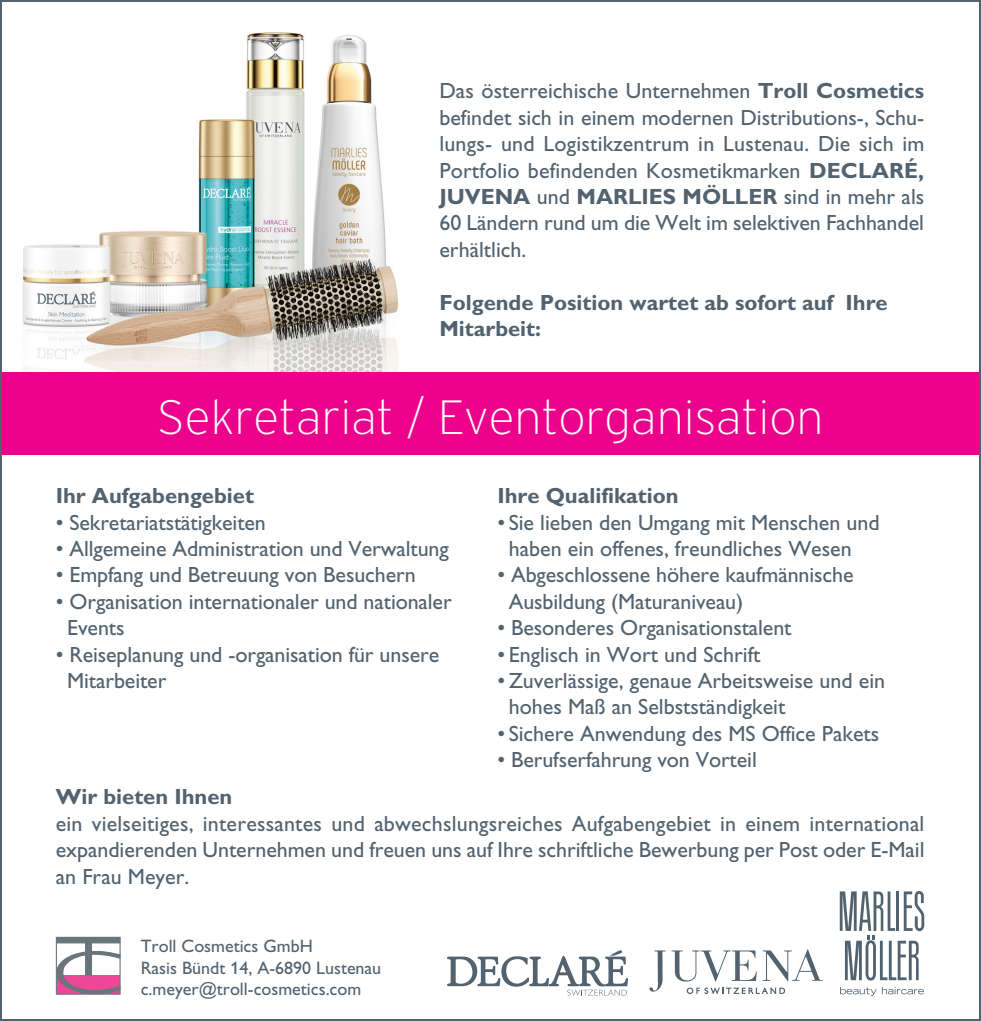
<style>
.page{position:relative;width:981px;height:1021px;background:#fff}
.page>*{position:absolute;margin:0;border:0;box-sizing:border-box;transform-origin:0 0}
.t1{font:200 48px "Interstate";color:#fff}
.t2{font:22px/26.4px "Gill Alt One";letter-spacing:-.005em;color:#52626f}
.t3{font:700 22px "Gill Alt One";color:#52626f}
.t4{font:18px "Gill Alt One";color:#52626f}
.s1{font-weight:700}
</style>
<div class="page">
<img style="left:22px;top:32px;width:376px;height:340px">
<div style="left:0;top:372px;width:981px;height:82px;background:#ed028c"></div>
<div style="left:56px;top:936px;width:65px;height:58px;border:1px solid #6a747b"></div>
<div style="left:57px;top:937px;width:63px;height:6px;background:#6a747b"></div>
<div style="left:85px;top:942px;width:7px;height:33px;background:#6a747b"></div>
<svg style="left:56px;top:951px;width:64px;height:42px"></svg>
<svg style="left:447px;top:950px;width:181px;height:45px"></svg>
<svg style="left:649px;top:949px;width:174px;height:45px"></svg>
<svg style="left:840px;top:987px;width:84px;height:9px"></svg>
<svg style="left:840px;top:891px;width:84px;height:89px"></svg>
<p class="t2" style="left:439px;top:78px;width:487px;text-align:justify">Das österreichische Unternehmen <span class="s1">Troll Cosmetics </span>befindet sich in einem modernen Distributions-, Schu&shy;lungs- und Logistikzentrum in Lustenau. Die sich im Portfolio befindenden Kosmetikmarken <span class="s1">DECLARÉ, JUVENA</span> und <span class="s1">MARLIES MÖLLER</span> sind in mehr als 60 Ländern rund um die Welt im selektiven Fachhandel erhältlich.</p>
<p class="t3" style="left:439px;top:289px;width:450px">Folgende Position wartet ab sofort auf Ihre</p>
<p class="t3" style="left:439px;top:315px;width:103px">Mitarbeit:</p>
<p class="t1" style="left:157px;top:388px;width:668px">Sekretariat / Eventorganisation</p>
<p class="t3" style="left:56px;top:482px;width:200px">Ihr Aufgabengebiet</p>
<p class="t2" style="left:56px;top:509px;width:212px">• Sekretariatstätigkeiten</p>
<p class="t2" style="left:56px;top:535px;width:395px">• Allgemeine Administration und Verwaltung</p>
<p class="t2" style="left:56px;top:561px;width:361px">• Empfang und Betreuung von Besuchern</p>
<p class="t2" style="left:67px;top:588px;width:386px;text-indent:-11px">• Organisation internationaler und nationaler<br>Events</p>
<p class="t2" style="left:56px;top:641px;width:385px">• Reiseplanung und -organisation für unsere</p>
<p class="t2" style="left:67px;top:667px;width:101px">Mitarbeiter</p>
<p class="t3" style="left:497px;top:482px;width:183px">Ihre Qualifikation</p>
<p class="t2" style="left:509px;top:509px;width:372px;text-indent:-11px">• Sie lieben den Umgang mit Menschen und haben ein offenes, freundliches Wesen</p>
<p class="t2" style="left:509px;top:561px;width:346px;text-indent:-11px">• Abgeschlossene höhere kaufmännische<br>Ausbildung (Maturaniveau)</p>
<p class="t2" style="left:497px;top:614px;width:296px">• Besonderes Organisationstalent</p>
<p class="t2" style="left:497px;top:641px;width:265px">• Englisch in Wort und Schrift</p>
<p class="t2" style="left:509px;top:667px;width:378px;text-indent:-11px">• Zuverlässige, genaue Arbeitsweise und ein hohes Maß an Selbstständigkeit</p>
<p class="t2" style="left:497px;top:720px;width:383px">• Sichere Anwendung des MS Office Pakets</p>
<p class="t2" style="left:497px;top:746px;width:261px">• Berufserfahrung von Vorteil</p>
<p class="t3" style="left:56px;top:784px;width:178px">Wir bieten Ihnen</p>
<p class="t2" style="left:56px;top:810px;width:870px;text-align:justify">ein vielseitiges, interessantes und abwechslungsreiches Aufgabengebiet in einem international expandierenden Unternehmen und freuen uns auf Ihre schriftliche Bewerbung per Post oder E-Mail an Frau Meyer.</p>
<p class="t4" style="left:141px;top:935px;width:174px">Troll Cosmetics GmbH</p>
<p class="t4" style="left:141px;top:957px;width:242px">Rasis Bündt 14, A-6890 Lustenau</p>
<p class="t4" style="left:141px;top:978px;width:222px">c.meyer@troll-cosmetics.com</p>
</div>
